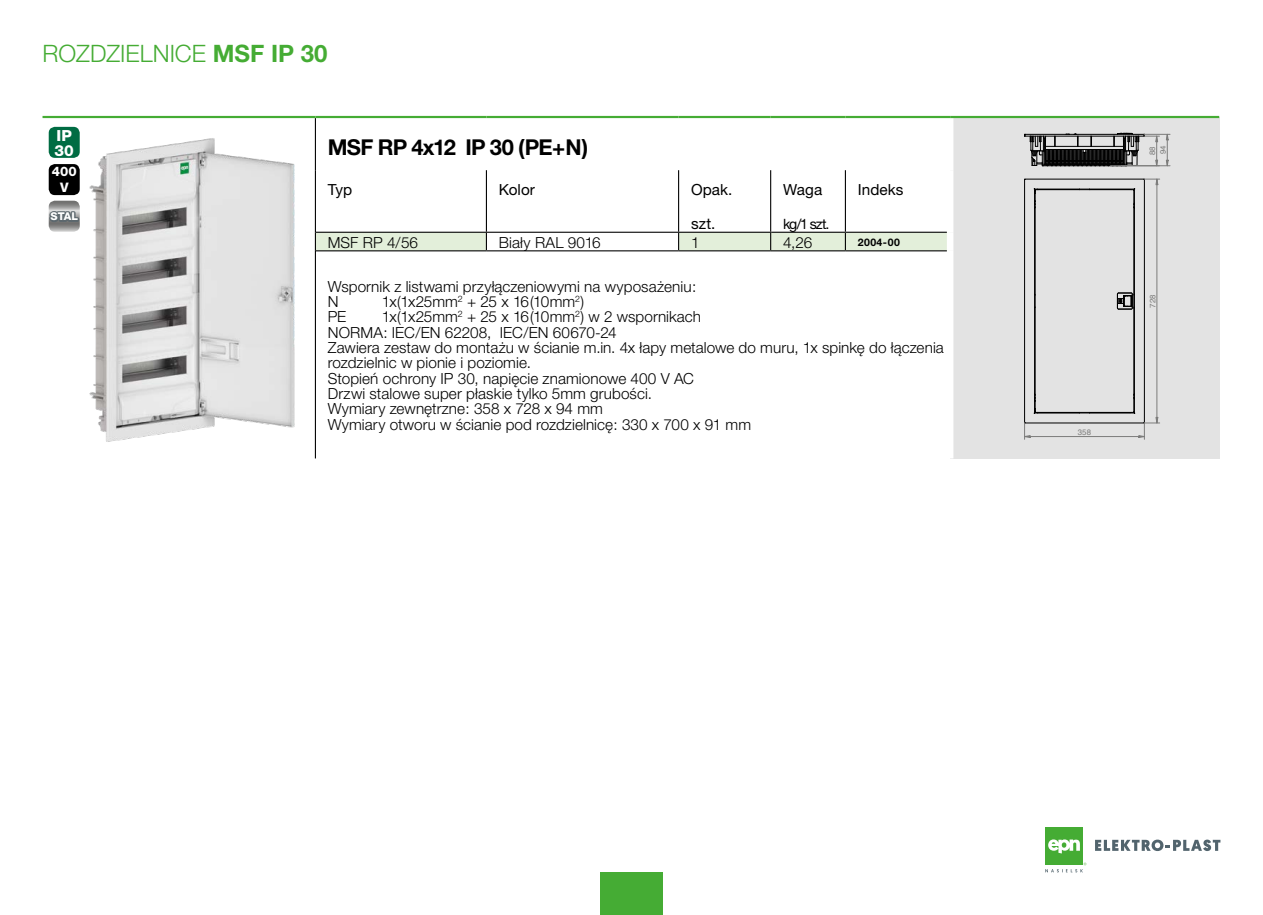
<style>
.page{position:relative;width:1263px;height:915px;background:#fff}
.page>*{position:absolute;margin:0;border:0;box-sizing:border-box;transform-origin:0 0}
.t1{font:300 24px "Helvetica Neue CE";color:#45ac34}
.Normalny{font:700 21.9px "Helvetica Neue CE";letter-spacing:-.04em;color:#000}
.Normalny-2{font:300 15.3px/15.3px "Helvetica Neue CE";letter-spacing:.005em;color:#000}
.t2{font:15.3px "Helvetica Neue CE";letter-spacing:.005em;color:#000}
.Normalny-3{font:300 15.3px "Helvetica Neue CE";letter-spacing:-.03em;color:#000}
.Normalny-4{font:800 15.3px "Helvetica Neue CE";color:#fff}
.t3{font:14.25px "Helvetica Neue CE";color:#000}
.Normalny-5{font:800 13.05px "Helvetica Neue CE";color:#fff}
.Normalny-6{font:800 10.8px "Helvetica Neue CE";color:#fff}
.t4{font:700 10.5px "Helvetica Neue CE";letter-spacing:.045em;color:#000}
.t5{font:7.8px/10.6px "Helvetica";color:#8c8c8b}
.s1{font-weight:700}
</style>
<div class="page">
<div style="left:600px;top:872px;width:63px;height:42px;background:#45ac34"></div>
<div style="left:1045px;top:827px;width:38px;height:38px;background:#45ac34"></div>
<svg style="left:1048px;top:839px;width:32px;height:14px"></svg>
<svg style="left:1095px;top:839px;width:125px;height:11px"></svg>
<svg style="left:1045px;top:862px;width:41px;height:10px"></svg>
<div style="left:950px;top:117px;width:269px;height:341px;background:#e3e3e3"></div>
<hr style="left:315px;top:118px;width:1px;height:52px;background:#000">
<svg style="left:315px;top:170px;width:632px;height:81px"></svg>
<hr style="left:315px;top:251px;width:1px;height:207px;background:#000">
<div style="left:947px;top:118px;width:6px;height:52px;background:#fff"></div>
<div style="left:947px;top:170px;width:6px;height:62px;background:#fff"></div>
<div style="left:947px;top:232px;width:6px;height:19px;background:#fff"></div>
<div style="left:947px;top:251px;width:6px;height:207px;background:#fff"></div>
<hr style="left:486px;top:170px;width:1px;height:61px;background:#000">
<hr style="left:845px;top:170px;width:1px;height:61px;background:#000">
<hr style="left:316px;top:231px;width:171px;height:2px;background:#000">
<hr style="left:771px;top:231px;width:74px;height:2px;background:#000">
<hr style="left:845px;top:231px;width:102px;height:2px;background:#000">
<hr style="left:316px;top:250px;width:170px;height:1px;background:#000">
<hr style="left:486px;top:250px;width:193px;height:1px;background:#000">
<hr style="left:679px;top:250px;width:92px;height:1px;background:#000">
<hr style="left:771px;top:250px;width:74px;height:1px;background:#000">
<hr style="left:845px;top:250px;width:102px;height:1px;background:#000">
<hr style="left:678px;top:170px;width:1px;height:61px;background:#000">
<hr style="left:770px;top:170px;width:1px;height:61px;background:#000">
<hr style="left:678px;top:231px;width:93px;height:2px;background:#000">
<hr style="left:487px;top:231px;width:191px;height:2px;background:#000">
<hr style="left:43px;top:116px;width:272px;height:2px;background:#45ac34">
<hr style="left:315px;top:116px;width:171px;height:2px;background:#45ac34">
<hr style="left:486px;top:116px;width:193px;height:2px;background:#45ac34">
<hr style="left:679px;top:116px;width:92px;height:2px;background:#45ac34">
<hr style="left:771px;top:116px;width:74px;height:2px;background:#45ac34">
<hr style="left:845px;top:116px;width:105px;height:2px;background:#45ac34">
<hr style="left:950px;top:116px;width:269px;height:2px;background:#45ac34">
<img style="left:51px;top:138px;width:244px;height:304px">
<hr style="left:1034px;top:189px;width:1px;height:224px;background:#000">
<hr style="left:1024px;top:179px;width:1px;height:243px;background:#000">
<hr style="left:1144px;top:179px;width:1px;height:243px;background:#000">
<hr style="left:1134px;top:189px;width:1px;height:224px;background:#000">
<hr style="left:1025px;top:179px;width:119px;height:1px;background:#000">
<hr style="left:1025px;top:422px;width:119px;height:1px;background:#000">
<svg style="left:1117px;top:292px;width:16px;height:18px"></svg>
<hr style="left:1133px;top:190px;width:1px;height:222px;background:#000">
<hr style="left:1035px;top:190px;width:1px;height:222px;background:#000">
<hr style="left:1035px;top:412px;width:98px;height:1px;background:#000">
<hr style="left:1035px;top:189px;width:98px;height:1px;background:#000">
<svg style="left:1024px;top:133px;width:146px;height:33px"></svg>
<hr style="left:1167px;top:134px;width:1px;height:32px;background:#8c8c8b">
<svg style="left:1024px;top:422px;width:6px;height:17px"></svg>
<hr style="left:1024px;top:436px;width:120px;height:1px;background:#8c8c8b">
<svg style="left:1130px;top:411px;width:30px;height:28px"></svg>
<svg style="left:1144px;top:178px;width:16px;height:7px"></svg>
<hr style="left:1157px;top:179px;width:1px;height:244px;background:#8c8c8b">
<div style="left:49px;top:164px;width:31px;height:31px;background:#000;border-radius:6px"></div>
<div style="left:49px;top:127px;width:31px;height:31px;background:#006c43;border-radius:6px"></div>
<svg style="left:48px;top:195px;width:33px;height:37px"></svg>
<h1 class="t1" style="left:43px;top:39px;width:286px">ROZDZIELNICE <span class="s1">MSF IP 30</span></h1>
<p class="Normalny-4" style="left:57px;top:126px;width:17px">IP</p>
<p class="Normalny-4" style="left:55px;top:141px;width:21px">30</p>
<p class="Normalny-5" style="left:52px;top:164px;width:26px">400</p>
<p class="Normalny-5" style="left:60px;top:179px;width:10px">V</p>
<p class="Normalny-6" style="left:51px;top:210px;width:29px">STAL</p>
<p class="Normalny" style="left:328px;top:134px;width:262px">MSF RP 4x12 IP 30 (PE+N)</p>
<p class="t5" style="left:1147px;top:155px;width:11px;rotate:-90deg">88<br>94</p>
<p class="t2" style="left:328px;top:180px;width:26px">Typ</p>
<p class="t2" style="left:499px;top:180px;width:38px">Kolor</p>
<p class="t2" style="left:691px;top:180px;width:43px">Opak.</p>
<p class="t2" style="left:691px;top:214px;width:26px">szt.</p>
<p class="t2" style="left:783px;top:180px;width:41px">Waga</p>
<p class="t3" style="left:783px;top:215px;width:48px">kg/1 szt.</p>
<p class="t2" style="left:858px;top:180px;width:47px">Indeks</p>
<p class="Normalny-2" style="left:328px;top:234px;width:92px">MSF RP 4/56</p>
<p class="Normalny-2" style="left:499px;top:234px;width:103px">Biały RAL 9016</p>
<p class="Normalny-2" style="left:691px;top:234px;width:10px">1</p>
<p class="Normalny-2" style="left:783px;top:234px;width:31px">4,26</p>
<p class="t4" style="left:858px;top:235px;width:44px">2004-00</p>
<p class="Normalny-2" style="left:328px;top:278px;width:370px">Wspornik z listwami przyłączeniowymi na wyposażeniu:</p>
<p class="Normalny-2" style="left:328px;top:294px;width:12px">N</p>
<p class="Normalny-3" style="left:382px;top:292px;width:204px">1x(1x25mm<sup>2</sup> + 25 x 16(10mm<sup>2</sup>)</p>
<p class="Normalny-2" style="left:328px;top:309px;width:20px">PE</p>
<p class="Normalny-2" style="left:382px;top:309px;width:321px">1x(1x25mm<sup>2</sup> + 25 x 16(10mm<sup>2</sup>) w 2 wspornikach</p>
<p class="Normalny-2" style="left:328px;top:324px;width:290px">NORMA: IEC/EN 62208, IEC/EN 60670-24</p>
<p class="Normalny-2" style="left:328px;top:340px;width:617px">Zawiera zestaw do montażu w ścianie m.in. 4x łapy metalowe do muru, 1x spinkę do łączenia rozdzielnic w pionie i poziomie.</p>
<p class="Normalny-2" style="left:328px;top:370px;width:368px">Stopień ochrony IP 30, napięcie znamionowe 400 V AC</p>
<p class="Normalny-2" style="left:328px;top:386px;width:326px">Drzwi stalowe super płaskie tylko 5mm grubości.</p>
<p class="Normalny-2" style="left:328px;top:401px;width:277px">Wymiary zewnętrzne: 358 x 728 x 94 mm</p>
<p class="Normalny-2" style="left:328px;top:416px;width:425px">Wymiary otworu w ścianie pod rozdzielnicę: 330 x 700 x 91 mm</p>
<p class="t5" style="left:1078px;top:427px;width:15px">358</p>
<p class="t5" style="left:1148px;top:307px;width:15px;rotate:-90deg">728</p>
</div>
